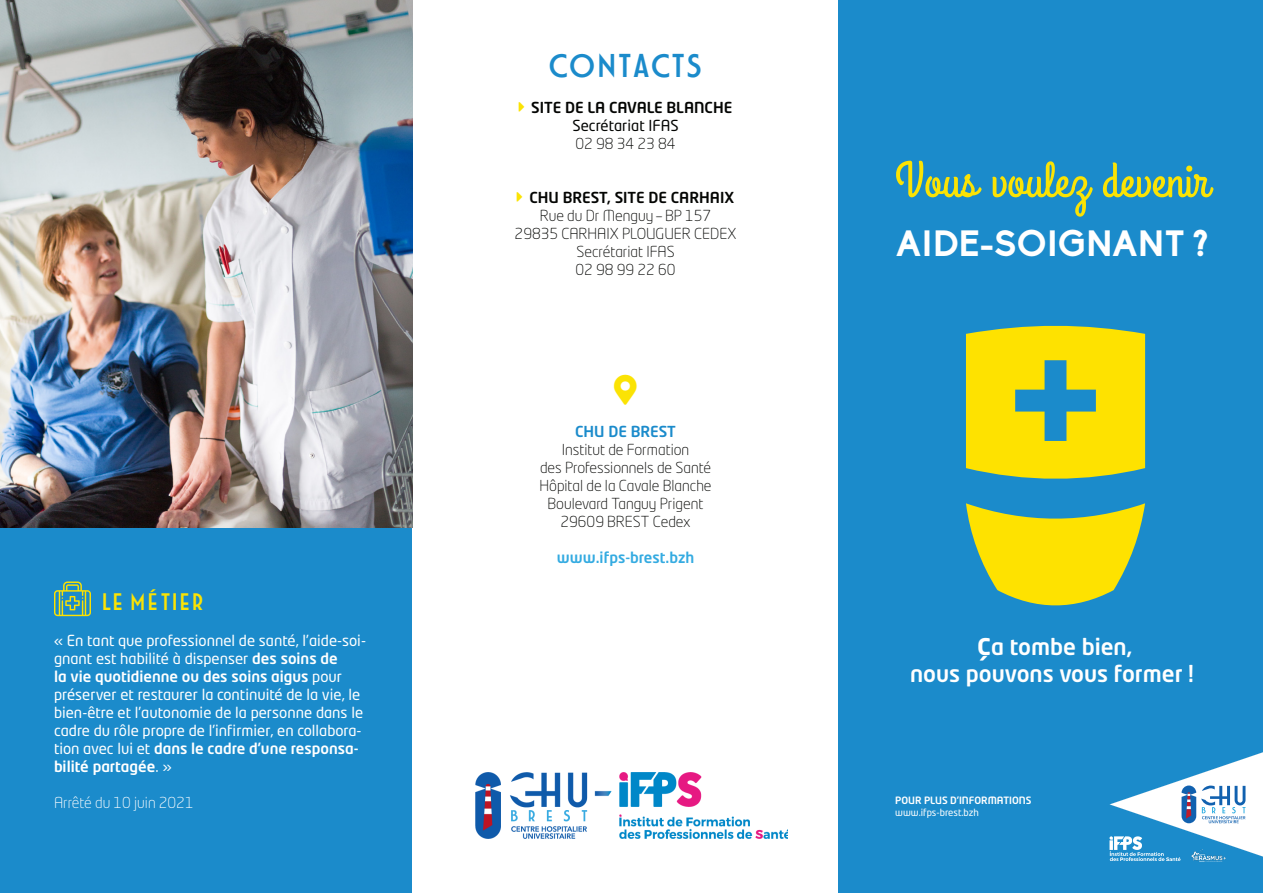
<style>
.page{position:relative;width:1263px;height:893px;background:#1b8bcb}
.page>*{position:absolute;margin:0;border:0;box-sizing:border-box;transform-origin:0 0}
.t1{font:50.25px "Grand Hotel";color:#fbe304}
.t2{font:700 36px "Biko";color:#fff}
.Titre_chapitre_CHRU{font:35.25px "FIATADVERT01 A";color:#1b8bcb}
.Titre_chapitre_CHRU-2{font:25.5px "FIATADVERT01 A";color:#fbe304}
.t3{font:500 22.5px "Neo Tech Std";color:#fff}
.Paragraphe_CHRU{font:15px/18px "Neo Tech Std";color:#fff}
.Paragraphe_CHRU-2{font:300 15px "Neo Tech Std";color:#040503}
.Paragraphe_CHRU-3{font:500 15px "Neo Tech Std";color:#040503}
.Paragraphe_CHRU-4{font:500 15px "Neo Tech Std";color:#34abe1}
.Paragraphe_CHRU-5{font:300 15px "Neo Tech Std";color:#fff}
.Paragraphe_CHRU-6{font:15px "Neo Tech Std";color:#040503}
.Paragraphe_CHRU-7{font:500 15px "Neo Tech Std";color:#1b8bcb}
.t4{font:500 9.9px "Neo Tech Std";color:#fff}
.t5{font:9.75px "Neo Tech Std";color:#fff}
.s1{font-weight:500}
.s2{font-size:30px}
</style>
<div class="page">
<svg style="left:966px;top:325px;width:179px;height:154px"></svg>
<svg style="left:966px;top:503px;width:179px;height:103px"></svg>
<div style="left:412px;top:0;width:426px;height:893px;background:#fff"></div>
<img style="left:0;top:0;width:412px;height:527px">
<svg style="left:54px;top:581px;width:37px;height:35px"></svg>
<svg style="left:1109px;top:752px;width:154px;height:109px"></svg>
<img style="left:475px;top:773px;width:312px;height:66px">
<p class="Titre_chapitre_CHRU-2" style="left:101px;top:589px;width:105px">LE MÉTIER</p>
<p class="Paragraphe_CHRU" style="left:54px;top:631px;width:313px">« En tant que professionnel de santé, l’aide-soi&shy;gnant est habilité à dispenser <span class="s1">des soins de<br>la vie quotidienne ou des soins aigus</span> pour préserver et restaurer la continuité de la vie, le bien-être et l’autonomie de la personne dans le cadre du rôle propre de l’infirmier, en collabora&shy;tion avec lui et <span class="s1">dans le cadre d’une responsa&shy;bilité partagée</span>. »</p>
<p class="Paragraphe_CHRU-5" style="left:54px;top:793px;width:141px">Arrêté du 10 juin 2021</p>
<p class="Titre_chapitre_CHRU" style="left:548px;top:48px;width:156px">CONTACTS</p>
<p class="Paragraphe_CHRU-3" style="left:531px;top:98px;width:203px">SITE DE LA CAVALE BLANCHE</p>
<p class="Paragraphe_CHRU-6" style="left:572px;top:116px;width:108px">Secrétariat IFAS</p>
<p class="Paragraphe_CHRU-2" style="left:576px;top:134px;width:101px">02 98 34 23 84</p>
<p class="Paragraphe_CHRU-3" style="left:529px;top:188px;width:206px">CHU BREST, SITE DE CARHAIX</p>
<p class="Paragraphe_CHRU-2" style="left:540px;top:206px;width:173px">Rue du Dr Menguy – BP 157</p>
<p class="Paragraphe_CHRU-2" style="left:515px;top:224px;width:223px">29835 CARHAIX PLOUGUER CEDEX</p>
<p class="Paragraphe_CHRU-2" style="left:576px;top:242px;width:100px">Secrétariat IFAS</p>
<p class="Paragraphe_CHRU-2" style="left:576px;top:260px;width:101px">02 98 99 22 60</p>
<p class="Paragraphe_CHRU-7" style="left:575px;top:422px;width:102px">CHU DE BREST</p>
<p class="Paragraphe_CHRU-2" style="left:562px;top:440px;width:129px">Institut de Formation</p>
<p class="Paragraphe_CHRU-2" style="left:540px;top:458px;width:172px">des Professionnels de Santé</p>
<p class="Paragraphe_CHRU-2" style="left:539px;top:476px;width:174px">Hôpital de la Cavale Blanche</p>
<p class="Paragraphe_CHRU-2" style="left:548px;top:494px;width:157px">Boulevard Tanguy Prigent</p>
<p class="Paragraphe_CHRU-2" style="left:560px;top:512px;width:132px">29609 BREST Cedex</p>
<p class="Paragraphe_CHRU-4" style="left:557px;top:548px;width:139px">www.ifps-brest.bzh</p>
<p class="t1" style="left:895px;top:148px;width:315px">Vous voulez devenir</p>
<p class="t2" style="left:896px;top:222px;width:314px">AIDE-SOIGNANT ?</p>
<p class="t3" style="left:977px;top:633px;width:157px"><span class="s2">ç</span>a tombe bien,</p>
<p class="t3" style="left:910px;top:660px;width:285px">nous pouvons vous former !</p>
<p class="t4" style="left:895px;top:794px;width:138px">POUR PLUS D'INFORMATIONS</p>
<p class="t5" style="left:895px;top:806px;width:85px">www.ifps-brest.bzh</p>
</div>
